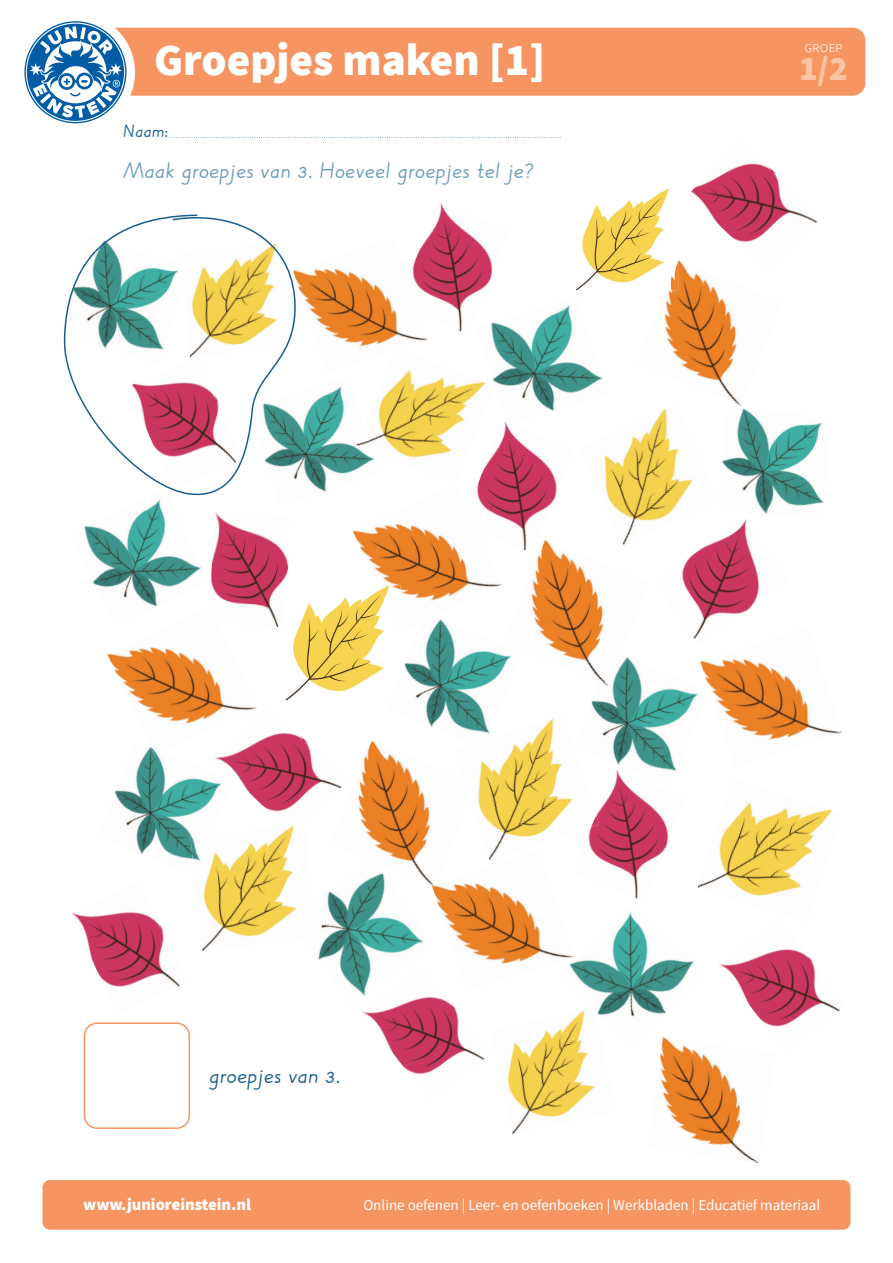
<style>
.page{position:relative;width:893px;height:1263px;background:#fff}
.page>*{position:absolute;margin:0;border:0;box-sizing:border-box;transform-origin:0 0}
.t1{font:900 45px "Source Sans Pro";color:#fff}
.t2{font:900 34.5px "Source Sans Pro";color:#fbc4a2}
.t3{font:22.5px "JE blokletters basis Regular";color:#6c9cb8}
.t4{font:22.5px "JE blokletters basis Regular";color:#175e8c}
.t5{font:18px "JE blokletters basis Regular";color:#175e8c}
.t6{font:900 16.5px "Source Sans Pro";color:#fff}
.t7{font:15px "Source Sans Pro";color:#fff}
.t8{font:300 15px "Source Sans Pro";color:#fff}
</style>
<div class="page">
<div style="left:75px;top:28px;width:790px;height:68px;background:#f79562;border-radius:13px"></div>
<div style="left:43px;top:1180px;width:807px;height:50px;background:#f79562;border-radius:7px"></div>
<div style="left:16px;top:13px;width:119px;height:119px;background:#fff;border-radius:50%"></div>
<svg style="left:24px;top:21px;width:102px;height:102px"></svg>
<svg style="left:171px;top:137px;width:390px;height:1px"></svg>
<svg style="left:84px;top:1022px;width:106px;height:107px"></svg>
<img style="left:297px;top:268px;width:131px;height:79px">
<img style="left:408px;top:203px;width:85px;height:131px">
<img style="left:397px;top:279px;width:22px;height:36px">
<img style="left:722px;top:409px;width:102px;height:105px">
<img style="left:84px;top:495px;width:118px;height:112px">
<img style="left:297px;top:386px;width:67px;height:106px">
<img style="left:476px;top:296px;width:127px;height:115px">
<img style="left:285px;top:597px;width:99px;height:103px">
<img style="left:579px;top:404px;width:114px;height:136px">
<img style="left:364px;top:349px;width:131px;height:117px">
<svg style="left:395px;top:349px;width:6px;height:2px"></svg>
<img style="left:356px;top:426px;width:16px;height:26px">
<img style="left:576px;top:189px;width:93px;height:101px">
<img style="left:531px;top:540px;width:96px;height:119px">
<img style="left:107px;top:647px;width:116px;height:77px">
<img style="left:353px;top:484px;width:149px;height:148px">
<img style="left:378px;top:585px;width:23px;height:47px">
<img style="left:636px;top:260px;width:106px;height:146px">
<img style="left:666px;top:260px;width:12px;height:30px">
<img style="left:211px;top:513px;width:79px;height:114px">
<img style="left:285px;top:585px;width:2px;height:42px">
<img style="left:211px;top:607px;width:7px;height:18px">
<img style="left:467px;top:421px;width:107px;height:132px">
<svg style="left:507px;top:422px;width:5px;height:4px"></svg>
<img style="left:461px;top:509px;width:17px;height:22px">
<img style="left:688px;top:163px;width:130px;height:109px">
<img style="left:387px;top:617px;width:125px;height:110px">
<img style="left:390px;top:674px;width:11px;height:26px">
<svg style="left:422px;top:614px;width:11px;height:8px"></svg>
<img style="left:654px;top:517px;width:106px;height:122px">
<img style="left:214px;top:703px;width:116px;height:109px">
<img style="left:114px;top:741px;width:119px;height:118px">
<svg style="left:151px;top:747px;width:11px;height:8px"></svg>
<img style="left:330px;top:741px;width:101px;height:120px">
<img style="left:454px;top:715px;width:119px;height:136px">
<svg style="left:474px;top:740px;width:13px;height:8px"></svg>
<img style="left:463px;top:778px;width:13px;height:21px">
<img style="left:574px;top:655px;width:124px;height:114px">
<img style="left:599px;top:651px;width:21px;height:35px">
<img style="left:588px;top:769px;width:89px;height:130px">
<svg style="left:591px;top:815px;width:8px;height:12px"></svg>
<img style="left:700px;top:626px;width:142px;height:114px">
<img style="left:194px;top:825px;width:99px;height:126px">
<img style="left:285px;top:825px;width:9px;height:11px">
<img style="left:190px;top:835px;width:21px;height:40px">
<img style="left:317px;top:861px;width:115px;height:132px">
<img style="left:290px;top:904px;width:7px;height:36px">
<img style="left:71px;top:912px;width:109px;height:75px">
<img style="left:432px;top:851px;width:127px;height:113px">
<svg style="left:432px;top:884px;width:4px;height:3px"></svg>
<img style="left:559px;top:912px;width:135px;height:105px">
<img style="left:698px;top:802px;width:135px;height:94px">
<img style="left:719px;top:949px;width:121px;height:78px">
<img style="left:659px;top:1037px;width:101px;height:126px">
<img style="left:507px;top:1009px;width:109px;height:125px">
<img style="left:361px;top:966px;width:124px;height:109px">
<svg style="left:64px;top:215px;width:233px;height:280px"></svg>
<h1 class="t1" style="left:154px;top:29px;width:393px">Groepjes maken [1]</h1>
<p class="t5" style="left:123px;top:124px;width:46px">Naam:</p>
<h3 class="t3" style="left:123px;top:162px;width:413px">Maak groepjes van 3. Hoeveel groepjes tel je?</h3>
<p class="t8" style="left:804px;top:37px;width:40px">GROEP</p>
<h2 class="t2" style="left:799px;top:45px;width:50px">1/2</h2>
<h3 class="t4" style="left:210px;top:1067px;width:132px">groepjes van 3.</h3>
<p class="t6" style="left:83px;top:1193px;width:169px">www.junioreinstein.nl</p>
<p class="t7" style="left:363px;top:1196px;width:458px">Online oefenen | Leer- en oefenboeken | Werkbladen | Educatief materiaal</p>
</div>
